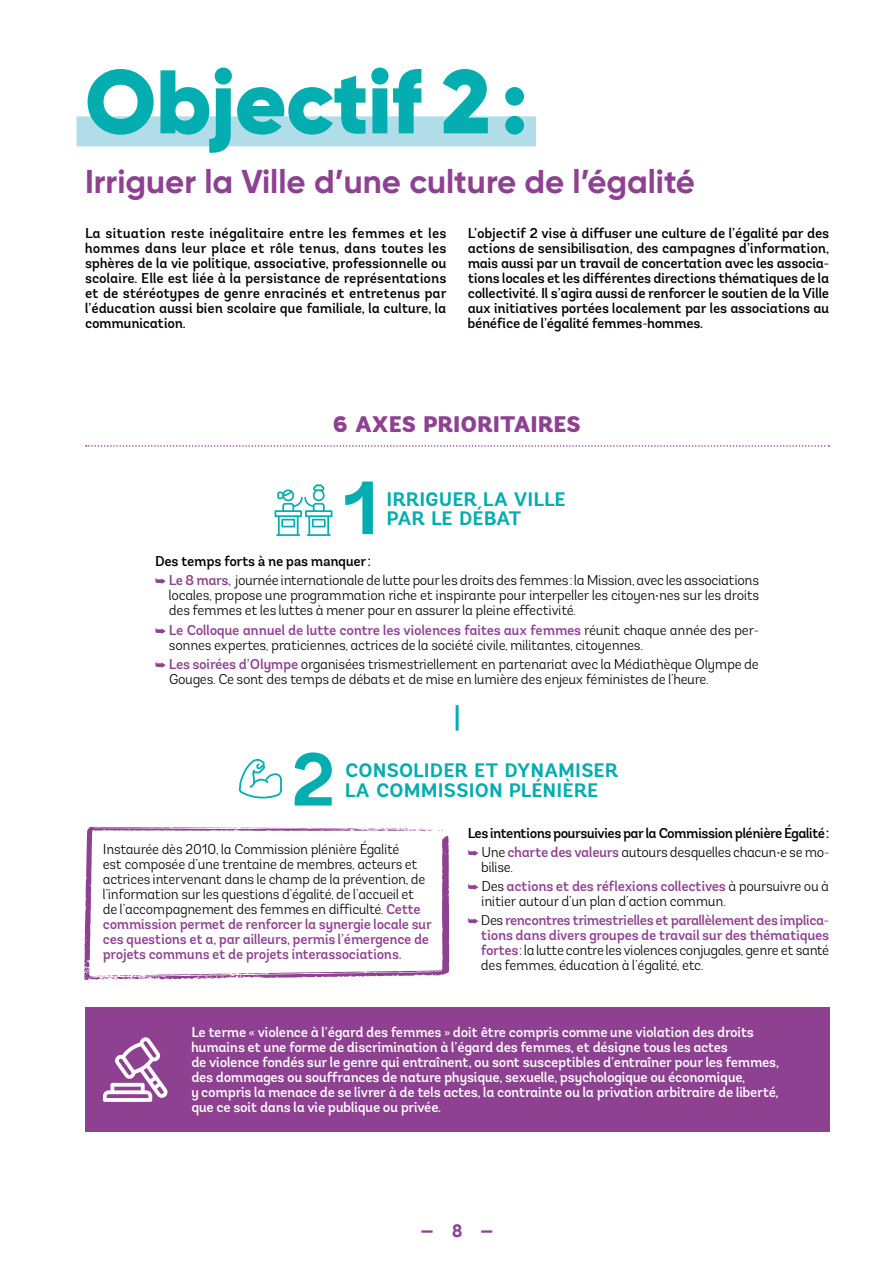
<style>
.page{position:relative;width:893px;height:1263px;background:#fff}
.page>*{position:absolute;margin:0;border:0;box-sizing:border-box;transform-origin:0 0}
.t1{font:900 90px "Gilroy";color:#03adb0}
.t2{font:700 75.15px "Andes";color:#03adb0}
.t3{font:700 33px "Gilroy";color:#8e4091}
.t4{font:900 22.5px "Andes";letter-spacing:-.015em;color:#8e4091}
.t5{font:700 19.5px/19.5px "Andes";letter-spacing:-.02em;color:#03adb0}
.t6{font:700 18px "Gilroy";color:#8e4091}
.t7{font:300 14.25px/15px "Andes";letter-spacing:-.02em;color:#000}
.t8{font:500 14.25px/15px "Andes";letter-spacing:-.025em;color:#000;text-align:justify}
.t9{font:500 14.25px/15px "Andes";letter-spacing:-.025em;color:#fff}
.t10{font:500 14.25px/19.2px "Andes";letter-spacing:-.03em;color:#8e4091}
.s1{font-weight:500}
.s2{color:#8e4091}
.s3{font-weight:500;color:#8e4091}
.s4{font-weight:300}
.s5{font-weight:300;color:#000}
</style>
<div class="page">
<svg style="left:84px;top:788px;width:366px;height:192px"></svg>
<div style="left:77px;top:116px;width:459px;height:30px;background:#b1dde8"></div>
<svg style="left:86px;top:445px;width:743px;height:2px"></svg>
<div style="left:85px;top:1007px;width:744px;height:125px;background:#8e4091"></div>
<svg style="left:103px;top:1037px;width:64px;height:65px"></svg>
<hr style="left:456px;top:705px;width:3px;height:26px;background:#03adb0">
<svg style="left:239px;top:759px;width:43px;height:40px"></svg>
<svg style="left:275px;top:484px;width:57px;height:52px"></svg>
<h1 class="t1" style="left:85px;top:45px;width:444px">Objectif 2:</h1>
<h3 class="t3" style="left:85px;top:161px;width:612px">Irriguer la Ville d’une culture de l’égalité</h3>
<p class="t8" style="left:85px;top:226px;width:363px">La situation reste inégalitaire entre les femmes et les hommes dans leur place et rôle tenus, dans toutes les sphères de la vie politique, associative, professionnelle ou scolaire. Elle est liée à la persistance de représentations et de stéréotypes de genre enracinés et entretenus par l’éducation aussi bien scolaire que familiale, la culture, la communication.</p>
<p class="t8" style="left:468px;top:226px;width:363px">L’objectif 2 vise à diffuser une culture de l’égalité par des actions de sensibilisation, des campagnes d’information, mais aussi par un travail de concertation avec les associa&shy;tions locales et les différentes directions thématiques de la collectivité. Il s’agira aussi de renforcer le soutien de la Ville aux initiatives portées localement par les associations au bénéfice de l’égalité femmes-hommes.</p>
<h3 class="t4" style="left:333px;top:410px;width:250px">6 AXES PRIORITAIRES</h3>
<h2 class="t2" style="left:341px;top:460px;width:38px">1</h2>
<h3 class="t5" style="left:386px;top:489px;width:181px">IRRIGUER LA VILLE<br>PAR LE DÉBAT</h3>
<p class="t7" style="left:155px;top:552px;width:605px;line-height:19.2px"><span class="s1">Des temps forts à ne pas manquer:<br></span><span class="s2">➥</span> <span class="s3">Le 8 mars,</span> journée internationale de lutte pour les droits des femmes: la Mission, avec les associations</p>
<p class="t7" style="left:169px;top:588px;width:592px">locales, propose une programmation riche et inspirante pour interpeller les citoyen·nes sur les droits des femmes et les luttes à mener pour en assurer la pleine effectivité.</p>
<p class="t7" style="left:169px;top:622px;width:592px;text-indent:-14px"><span class="s2">➥</span> <span class="s3">Le Colloque annuel de lutte contre les violences faites aux femmes</span> réunit chaque année des per&shy;sonnes expertes, praticiennes, actrices de la société civile, militantes, citoyennes.</p>
<p class="t7" style="left:169px;top:656px;width:592px;text-indent:-14px"><span class="s2">➥</span> <span class="s3">Les soirées d’Olympe</span> organisées trismestriellement en partenariat avec la Médiathèque Olympe de<br>Gouges. Ce sont des temps de débats et de mise en lumière des enjeux féministes de l’heure.</p>
<h2 class="t2" style="left:290px;top:732px;width:47px">2</h2>
<h3 class="t5" style="left:345px;top:761px;width:275px">CONSOLIDER ET DYNAMISER<br>LA COMMISSION PLÉNIÈRE</h3>
<p class="t7" style="left:103px;top:841px;width:330px">Instaurée dès 2010, la Commission plénière Égalité<br>est composée d’une trentaine de membres, acteurs et actrices intervenant dans le champ de la prévention, de l’information sur les questions d’égalité, de l’accueil et de l’accompagnement des femmes en difficulté. <span class="s3">Cette commission permet de renforcer la synergie locale sur ces questions et a, par ailleurs, permis l’émergence de projets communs et de projets interassociations.</span></p>
<p class="t8" style="left:468px;top:823px;width:363px;line-height:19.2px">Les intentions poursuivies par la Commission plénière Égalité: <span class="s2">➥</span> <span class="s4">Une</span> <span class="s2">charte des valeurs</span> <span class="s4">autours desquelles chacun·e se mo-</span></p>
<p class="t10" style="left:468px;top:857px;width:363px;text-indent:14px"><span class="s5">bilise.<br></span>➥ <span class="s5">Des</span> actions et des réflexions collectives <span class="s5">à poursuivre ou à</span></p>
<p class="t10" style="left:468px;top:892px;width:363px;text-indent:14px"><span class="s5">initier autour d’un plan d’action commun.<br></span>➥ <span class="s5">Des</span> rencontres trimestrielles et parallèlement des implica-</p>
<p class="t7" style="left:481px;top:928px;width:350px;text-align:justify"><span class="s3">tions dans divers groupes de travail sur des thématiques fortes</span>: la lutte contre les violences conjugales, genre et santé des femmes, éducation à l’égalité, etc.</p>
<p class="t9" style="left:191px;top:1024px;width:589px">Le terme « violence à l’égard des femmes » doit être compris comme une violation des droits humains et une forme de discrimination à l’égard des femmes, et désigne tous les actes<br>de violence fondés sur le genre qui entraînent, ou sont susceptibles d’entraîner pour les femmes, des dommages ou souffrances de nature physique, sexuelle, psychologique ou économique,<br>y compris la menace de se livrer à de tels actes, la contrainte ou la privation arbitraire de liberté, que ce soit dans la vie publique ou privée.</p>
<p class="t6" style="left:421px;top:1219px;width:75px">— 8 —</p>
</div>
